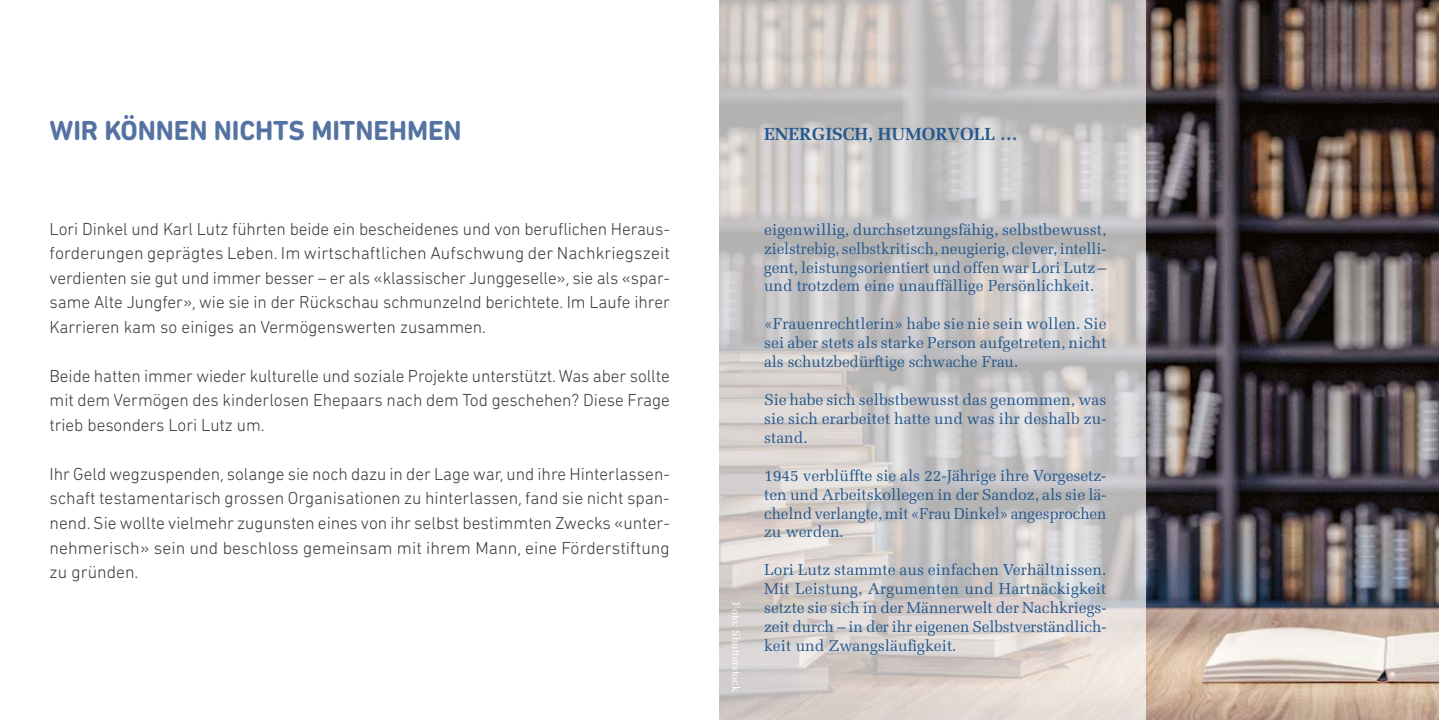
<style>
.page{position:relative;width:1439px;height:720px;background:#fff}
.page>*{position:absolute;margin:0;border:0;box-sizing:border-box;transform-origin:0 0}
.t1{font:700 28px "DIN Next Rounded LT Pro";letter-spacing:-.005em;color:#5472a2}
.t2{font:300 17.68px/24.5px "DIN Next Rounded LT Pro";color:#3c3c3b;text-align:justify}
.t3{font:700 17.5px "Melior";color:#24588e}
.t4{font:15.75px/18.9px "Melior";color:#24588e;text-align:justify}
.t5{font:10.5px "Melior";letter-spacing:.005em;color:#fff}
</style>
<div class="page">
<img style="left:1146px;top:0;width:293px;height:719px">
<svg style="left:719px;top:0;width:427px;height:719px;background:#cecac9"></svg>
<h1 class="t1" style="left:50px;top:114px;width:413px">WIR KÖNNEN NICHTS MITNEHMEN</h1>
<p class="t2" style="left:50px;top:216px;width:622px">Lori Dinkel und Karl Lutz führten beide ein bescheidenes und von beruflichen Heraus&shy;forderungen geprägtes Leben. Im wirtschaftlichen Aufschwung der Nachkriegszeit verdienten sie gut und immer besser – er als «klassischer Junggeselle», sie als «spar&shy;same Alte Jungfer», wie sie in der Rückschau schmunzelnd berichtete. Im Laufe ihrer Karrieren kam so einiges an Vermögenswerten zusammen.</p>
<p class="t2" style="left:50px;top:363px;width:622px">Beide hatten immer wieder kulturelle und soziale Projekte unterstützt. Was aber sollte mit dem Vermögen des kinderlosen Ehepaars nach dem Tod geschehen? Diese Frage trieb besonders Lori Lutz um.</p>
<p class="t2" style="left:50px;top:461px;width:622px">Ihr Geld wegzuspenden, solange sie noch dazu in der Lage war, und ihre Hinterlassen&shy;schaft testamentarisch grossen Organisationen zu hinterlassen, fand sie nicht span&shy;nend. Sie wollte vielmehr zugunsten eines von ihr selbst bestimmten Zwecks «unter&shy;nehmerisch» sein und beschloss gemeinsam mit ihrem Mann, eine Förderstiftung zu gründen.</p>
<p class="t3" style="left:764px;top:123px;width:255px">ENERGISCH, HUMORVOLL …</p>
<p class="t5" style="left:742px;top:602px;width:91px;rotate:90deg">Foto: Shutterstock</p>
<p class="t4" style="left:764px;top:220px;width:344px">eigenwillig, durchsetzungsfähig, selbstbewusst, zielstrebig, selbstkritisch, neugierig, clever, intelli&shy;gent, leistungsorientiert und offen war Lori Lutz – und trotzdem eine unauffällige Persönlichkeit.</p>
<p class="t4" style="left:764px;top:314px;width:344px">«Frauenrechtlerin» habe sie nie sein wollen. Sie sei aber stets als starke Person aufgetreten, nicht als schutzbedürftige schwache Frau.</p>
<p class="t4" style="left:764px;top:390px;width:344px">Sie habe sich selbstbewusst das genommen, was sie sich erarbeitet hatte und was ihr deshalb zu&shy;stand.</p>
<p class="t4" style="left:764px;top:465px;width:344px">1945 verblüffte sie als 22-Jährige ihre Vorgesetz&shy;ten und Arbeitskollegen in der Sandoz, als sie lä&shy;chelnd verlangte, mit «Frau Dinkel» angesprochen zu werden.</p>
<p class="t4" style="left:764px;top:560px;width:344px">Lori Lutz stammte aus einfachen Verhältnissen.<br>Mit Leistung, Argumenten und Hartnäckigkeit setzte sie sich in der Männerwelt der Nachkriegs&shy;zeit durch – in der ihr eigenen Selbstverständlich&shy;keit und Zwangsläufigkeit.</p>
</div>
